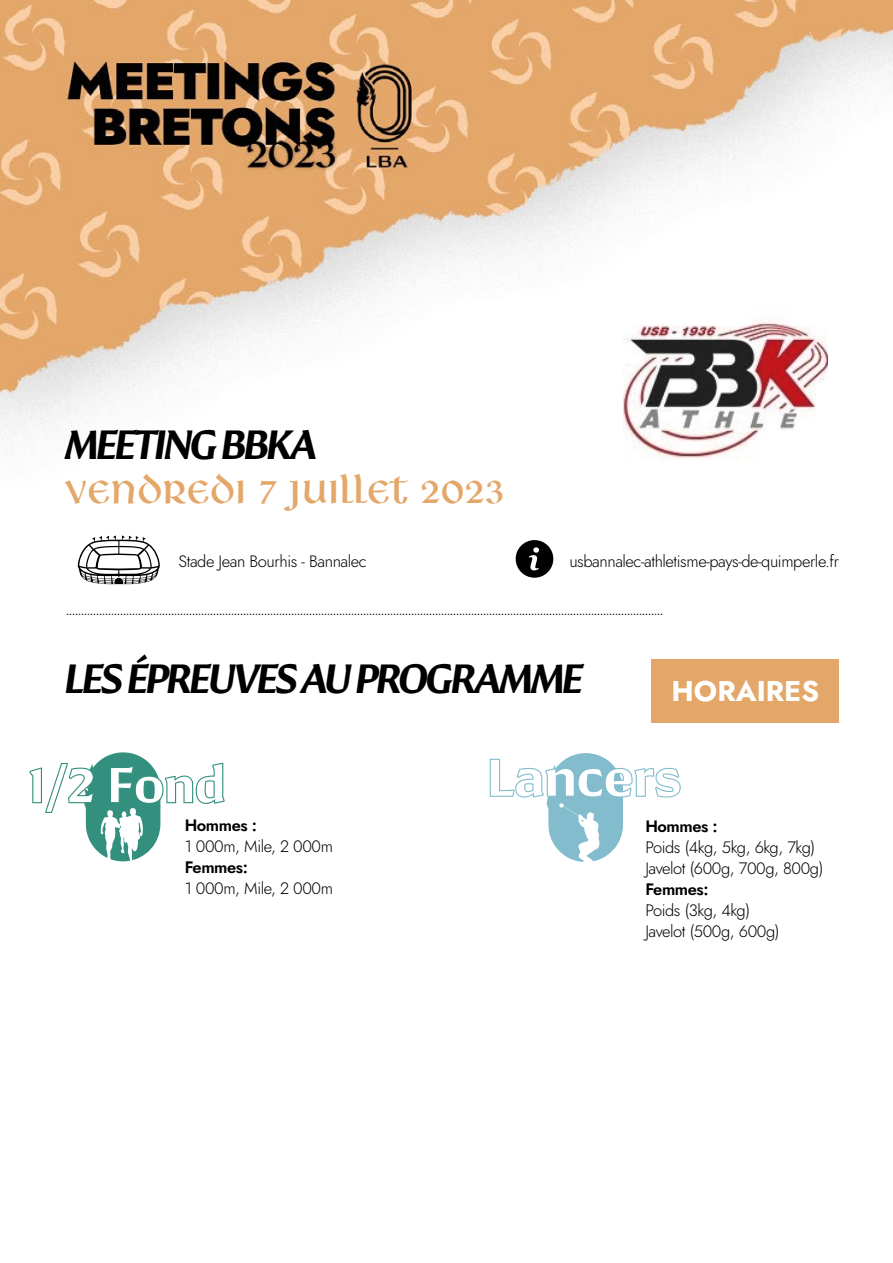
<style>
.page{position:relative;width:893px;height:1263px;background:#fff}
.page>*{position:absolute;margin:0;border:0;box-sizing:border-box;transform-origin:0 0}
.t1{font:45px "Libra BT";color:#e4a76a}
.t2{font:italic 600 40.5px "Conglomerate";letter-spacing:-.07em;color:#000}
.t3{font:700 28.5px "Jost";color:#fff}
.t4{font:300 16.5px/21px "Jost";letter-spacing:-.025em;color:#000}
.t5{font:600 16.5px "Jost";letter-spacing:-.025em;color:#000}
</style>
<div class="page">
<img style="left:0;top:0;width:893px;height:797px">
<svg style="left:78px;top:535px;width:82px;height:49px"></svg>
<svg style="left:67px;top:614px;width:596px;height:1px"></svg>
<svg style="left:516px;top:540px;width:37px;height:38px"></svg>
<svg style="left:490px;top:753px;width:191px;height:109px"></svg>
<svg style="left:30px;top:752px;width:195px;height:110px"></svg>
<img style="left:624px;top:287px;width:203px;height:203px">
<div style="left:652px;top:659px;width:187px;height:64px;background:#e3a769"></div>
<h2 class="t2" style="left:65px;top:418px;width:254px">MEETING BBKA</h2>
<h1 class="t1" style="left:65px;top:466px;width:442px">Vendredi 7 juillet 2023</h1>
<p class="t4" style="left:179px;top:551px;width:190px">Stade Jean Bourhis - Bannalec</p>
<p class="t4" style="left:569px;top:551px;width:271px">usbannalec-athletisme-pays-de-quimperle.fr</p>
<h2 class="t2" style="left:65px;top:651px;width:520px">LES ÉPREUVES AU PROGRAMME</h2>
<p class="t5" style="left:185px;top:814px;width:74px">Hommes :</p>
<p class="t4" style="left:185px;top:836px;width:150px">1 000m, Mile, 2 000m</p>
<p class="t5" style="left:185px;top:856px;width:65px">Femmes:</p>
<p class="t4" style="left:185px;top:878px;width:150px">1 000m, Mile, 2 000m</p>
<h3 class="t3" style="left:671px;top:672px;width:149px">HORAIRES</h3>
<p class="t5" style="left:645px;top:814px;width:74px">Hommes :</p>
<p class="t4" style="left:645px;top:836px;width:179px">Poids (4kg, 5kg, 6kg, 7kg)<br>Javelot (600g, 700g, 800g)</p>
<p class="t5" style="left:645px;top:877px;width:65px">Femmes:</p>
<p class="t4" style="left:645px;top:899px;width:136px">Poids (3kg, 4kg)<br>Javelot (500g, 600g)</p>
</div>
